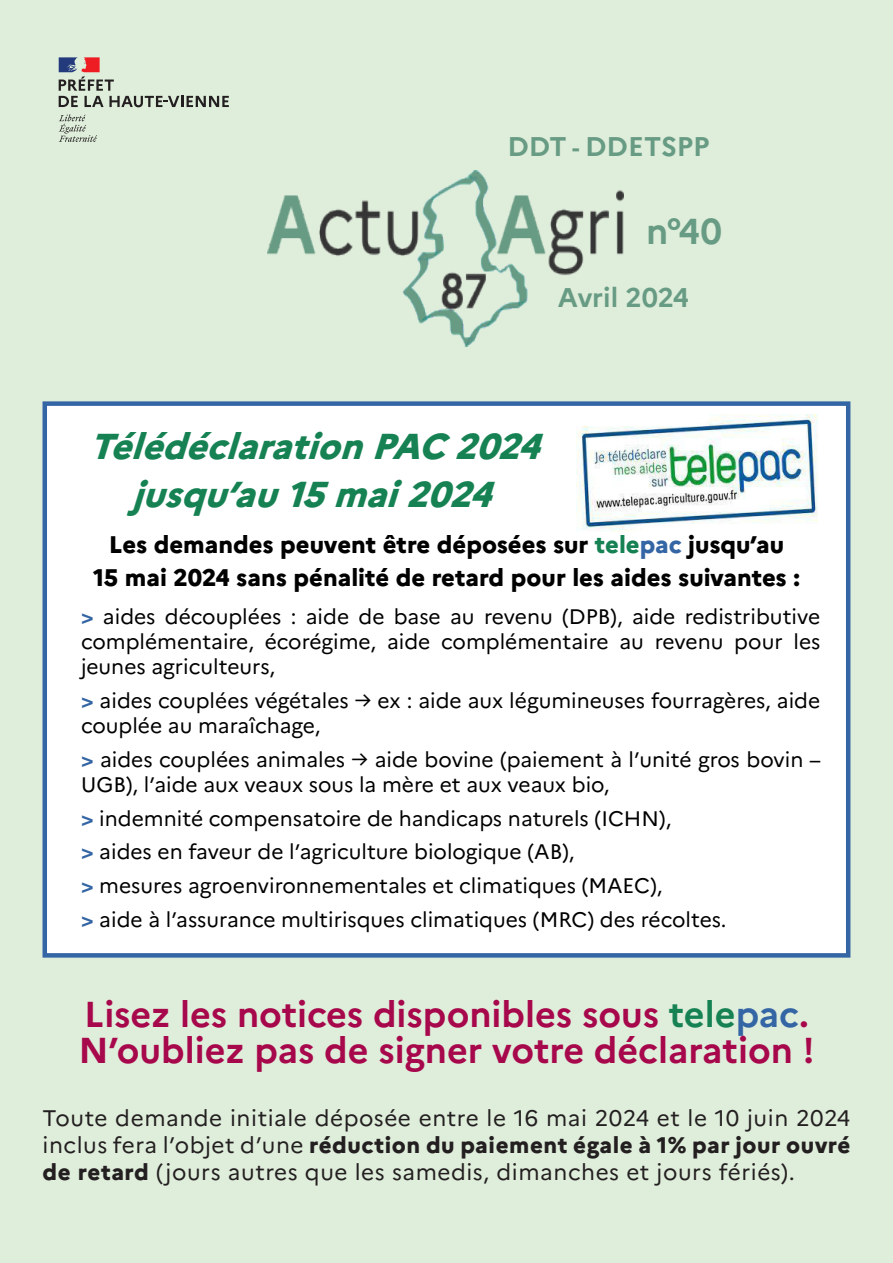
<style>
.page{position:relative;width:893px;height:1263px;background:#dfeddb}
.page>*{position:absolute;margin:0;border:0;box-sizing:border-box;transform-origin:0 0}
.contenu{font:700 36px "Marianne";color:#a7074b}
.Edito_signature_titr{font:italic 800 36px "Marianne";color:#168253}
.t1{font:700 36px "Marianne";color:#679b83}
.Bloc_DDT_87_page_de{font:700 27px "Marianne";color:#679b83}
.Edito_signature_titr-2{font:800 24px "Marianne";color:#000}
.contenu-2{font:22.5px/27px "Marianne";letter-spacing:.025em;color:#231f20;text-align:justify}
.Edito_signature_titr-3{font:21px/25.2px "Marianne";color:#000}
.s1{font-size:24px}
.s2{color:#168253}
.s3{color:#3465a4}
.s4{font-weight:700;color:#3465a4}
.s5{font-weight:800}
</style>
<div class="page">
<svg style="left:59px;top:115px;width:38px;height:27px"></svg>
<svg style="left:59px;top:57px;width:170px;height:50px"></svg>
<img style="left:267px;top:171px;width:356px;height:175px">
<div style="left:45px;top:404px;width:803px;height:551px;background:#fff"></div>
<div style="left:43px;top:401px;width:807px;height:557px;border:4px solid #3465a4"></div>
<img style="left:577px;top:415px;width:241px;height:115px">
<p class="Bloc_DDT_87_page_de" style="left:507px;top:130px;width:204px">DDT <span class="s1">-</span> DDETSPP</p>
<p class="t1" style="left:646px;top:209px;width:77px">n°40</p>
<p class="Bloc_DDT_87_page_de" style="left:558px;top:281px;width:133px">Avril 2024</p>
<p class="Edito_signature_titr" style="left:90px;top:424px;width:464px">TélédéclarationPAC 2024</p>
<p class="Edito_signature_titr" style="left:132px;top:472px;width:373px">jusqu’au15mai2024</p>
<p class="Edito_signature_titr-2" style="left:109px;top:529px;width:677px">Les demandes peuvent être déposées sur <span class="s2">tele</span><span class="s3">pac</span> jusqu’au</p>
<p class="Edito_signature_titr-2" style="left:93px;top:562px;width:708px">15 mai 2024 sans pénalité de retard pour les aides suivantes :</p>
<p class="Edito_signature_titr-3" style="left:81px;top:603px;width:741px;text-align:justify"><span class="s4">&gt;</span> aides découplées : aide de base au revenu (DPB), aide redistributive complémentaire, écorégime, aide complémentaire au revenu pour les jeunes agriculteurs,</p>
<p class="Edito_signature_titr-3" style="left:81px;top:688px;width:741px"><span class="s4">&gt;</span> aides couplées végétales → ex : aide aux légumineuses fourragères, aide couplée au maraîchage,</p>
<p class="Edito_signature_titr-3" style="left:81px;top:746px;width:741px"><span class="s4">&gt;</span> aides couplées animales → aide bovine (paiement à l’unité gros bovin –<br>UGB), l’aide aux veaux sous la mère et aux veaux bio,</p>
<p class="Edito_signature_titr-3" style="left:81px;top:805px;width:592px"><span class="s4">&gt;</span> indemnité compensatoire de handicaps naturels (ICHN),</p>
<p class="Edito_signature_titr-3" style="left:81px;top:839px;width:495px"><span class="s4">&gt;</span> aides en faveur de l’agriculture biologique (AB),</p>
<p class="Edito_signature_titr-3" style="left:81px;top:873px;width:583px"><span class="s4">&gt;</span> mesures agroenvironnementales et climatiques (MAEC),</p>
<p class="Edito_signature_titr-3" style="left:81px;top:906px;width:647px"><span class="s4">&gt;</span> aide à l’assurance multirisques climatiques (MRC) des récoltes.</p>
<p class="contenu" style="left:84px;top:992px;width:726px">Lisez les notices disponibles sous <span class="s2">tele</span><span class="s3">pac</span>.</p>
<p class="contenu" style="left:78px;top:1028px;width:738px">N’oubliez pas de signer votre déclaration !</p>
<p class="contenu-2" style="left:43px;top:1105px;width:809px">Toute demande initiale déposée entre le 16 mai 2024 et le 10 juin 2024 inclus fera l’objet d’une <span class="s5">réduction du paiement égale à 1% par jour ouvré de retard</span> (jours autres que les samedis, dimanches et jours fériés).</p>
</div>
